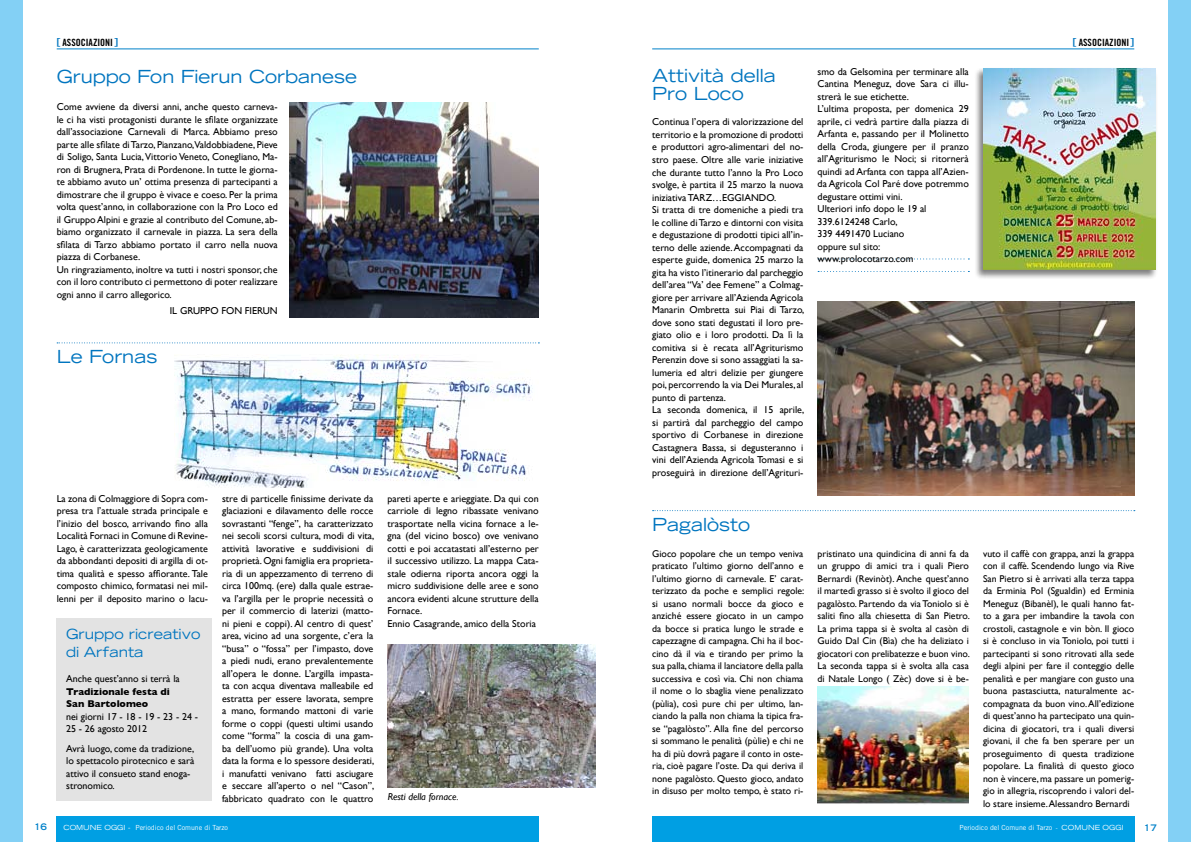
<style>
.page{position:relative;width:1191px;height:842px;background:#fff}
.page>*{position:absolute;margin:0;border:0;box-sizing:border-box;transform-origin:0 0}
.t1{font:expanded 18px/18px "Trade Gothic LH";color:#0075bf}
.t2{font:expanded 14px/18px "Trade Gothic LH";color:#0075bf}
.t3{font:10px/12.5px "Gill Sans";color:#000}
.t4{font:700 10px/12.5px "Gill Sans";color:#000}
.t5{font:10px "Trade Gothic Bold Cond Twenty";color:#000}
.t6{font:italic 10px "Gill Sans";color:#000}
.t7{font:9.8px/12.5px "Gill Sans";color:#000;text-align:justify}
.t8{font:700 expanded 9px "Trade Gothic LH";color:#0081c9}
.t9{font:7px "Trade Gothic";color:#fff}
.s1{font-family:"Trade Gothic LH";font-weight:700;font-stretch:expanded;font-size:11px;color:#0075bf}
.s2{font-family:"Trade Gothic LH";font-stretch:expanded}
.s3{font-size:6px}
</style>
<div class="page">
<div style="left:57px;top:618px;width:155px;height:183px;background:#e3e3e3"></div>
<div style="left:652px;top:816px;width:482px;height:26px;background:#009fe3"></div>
<div style="left:57px;top:816px;width:482px;height:26px;background:#009fe3"></div>
<hr style="left:652px;top:48px;width:482px;height:1px;background:#0081c9">
<hr style="left:57px;top:48px;width:482px;height:1px;background:#0081c9">
<div style="left:1168px;top:0;width:23px;height:842px;background:#83d0f5"></div>
<div style="left:0;top:0;width:23px;height:842px;background:#83d0f5"></div>
<img style="left:387px;top:644px;width:208px;height:144px">
<svg style="left:57px;top:342px;width:482px;height:1px"></svg>
<img style="left:174px;top:354px;width:359px;height:134px">
<img style="left:289px;top:102px;width:250px;height:215px">
<img style="left:817px;top:687px;width:152px;height:117px">
<div style="left:974px;top:68px;width:183px;height:212px;background:#000;opacity:.5"></div>
<img style="left:983px;top:68px;width:172px;height:202px">
<svg style="left:652px;top:510px;width:482px;height:1px"></svg>
<svg style="left:818px;top:258px;width:151px;height:1px"></svg>
<svg style="left:818px;top:271px;width:151px;height:1px"></svg>
<img style="left:817px;top:302px;width:317px;height:193px">
<p class="t5" style="left:57px;top:36px;width:63px"><span class="s1">[</span> ASSOCIAZIONI<span class="s1">]</span></p>
<h1 class="t1" style="left:57px;top:67px;width:302px">Gruppo Fon Fierun Corbanese</h1>
<p class="t3" style="left:57px;top:101px;width:223px">Come avviene da diversi anni, anche questo carneva&shy;le ci ha visti protagonisti durante le sfilate organizzate dall’associazione Carnevali di Marca. Abbiamo preso parte alle sfilate di Tarzo, Pianzano,Valdobbiadene, Pieve di Soligo, Santa Lucia, Vittorio Veneto, Conegliano, Ma&shy;ron di Brugnera, Prata di Pordenone. In tutte le giorna&shy;te abbiamo avuto un’ ottima presenza di partecipanti a dimostrare che il gruppo è vivace e coeso. Per la prima volta quest’anno, in collaborazione con la Pro Loco ed il Gruppo Alpini e grazie al contributo del Comune, ab&shy;biamo organizzato il carnevale in piazza. La sera della sfilata di Tarzo abbiamo portato il carro nella nuova piazza di Corbanese.<br>Un ringraziamento, inoltre va tutti i nostri sponsor, che con il loro contributo ci permettono di poter realizzare ogni anno il carro allegorico.</p>
<p class="t3" style="left:170px;top:304px;width:109px">IL GRUPPO FON FIERUN</p>
<h1 class="t1" style="left:57px;top:347px;width:102px">Le Fornas</h1>
<p class="t3" style="left:57px;top:492px;width:153px;text-align:justify">La zona di Colmaggiore di Sopra com&shy;presa tra l’attuale strada principale e l’inizio del bosco, arrivando fino alla Località Fornaci in Comune di Revine-Lago, è caratterizzata geologicamente da abbondanti depositi di argilla di ot&shy;tima qualità e spesso affiorante. Tale composto chimico, formatasi nei mil&shy;lenni per il deposito marino o lacu-</p>
<p class="t3" style="left:387px;top:492px;width:153px">pareti aperte e arieggiate. Da qui con carriole di legno ribassate venivano trasportate nella vicina fornace a le&shy;gna (del vicino bosco) ove venivano cotti e poi accatastati all’esterno per il successivo utilizzo. La mappa Cata&shy;stale odierna riporta ancora oggi la micro suddivisione delle aree e sono ancora evidenti alcune strutture della Fornace.<br>Ennio Casagrande, amico della Storia</p>
<p class="t3" style="left:222px;top:492px;width:154px;text-align:justify">stre di particelle finissime derivate da glaciazioni e dilavamento delle rocce sovrastanti “fenge”, ha caratterizzato nei secoli scorsi cultura, modi di vita, attività lavorative e suddivisioni di proprietà. Ogni famiglia era proprieta&shy;ria di un appezzamento di terreno di circa 100mq. (ere) dalla quale estrae&shy;va l’argilla per le proprie necessità o per il commercio di laterizi (matto&shy;ni pieni e coppi). Al centro di quest’ area, vicino ad una sorgente, c’era la “busa” o “fossa” per l’impasto, dove a piedi nudi, erano prevalentemente all’opera le donne. L’argilla impasta&shy;ta con acqua diventava malleabile ed estratta per essere lavorata, sempre a mano, formando mattoni di varie forme o coppi (questi ultimi usando come “forma” la coscia di una gam&shy;ba dell’uomo più grande). Una volta data la forma e lo spessore desiderati, i manufatti venivano fatti asciugare e seccare all’aperto o nel “Cason”, fabbricato quadrato con le quattro</p>
<h2 class="t2" style="left:66px;top:625px;width:136px">Gruppo ricreativo di Arfanta</h2>
<p class="t3" style="left:66px;top:672px;width:115px">Anche quest’anno si terrà la</p>
<p class="t4" style="left:66px;top:685px;width:105px">Tradizionale festa di<br>San Bartolomeo</p>
<p class="t3" style="left:66px;top:710px;width:133px">nei giorni 17 - 18 - 19 - 23 - 24 -<br>25 - 26 agosto 2012</p>
<p class="t3" style="left:66px;top:742px;width:130px">Avrà luogo, come da tradizione, lo spettacolo pirotecnico e sarà attivo il consueto stand enoga&shy;stronomico.</p>
<p class="t6" style="left:388px;top:791px;width:73px">Resti della fornace.</p>
<h1 class="t1" style="left:652px;top:67px;width:125px">Attività della<br>Pro Loco</h1>
<p class="t3" style="left:652px;top:116px;width:154px">Continua l’opera di valorizzazione del territorio e la promozione di prodotti e produttori agro-alimentari del no&shy;stro paese. Oltre alle varie iniziative che durante tutto l’anno la Pro Loco svolge, è partita il 25 marzo la nuova iniziativa TARZ…EGGIANDO.<br>Si tratta di tre domeniche a piedi tra le colline di Tarzo e dintorni con visita e degustazione di prodotti tipici all’in&shy;terno delle aziende. Accompagnati da esperte guide, domenica 25 marzo la gita ha visto l’itinerario dal parcheggio dell’area “Va’ dee Femene” a Colmag&shy;giore per arrivare all’Azienda Agricola Manarin Ombretta sui Piai di Tarzo, dove sono stati degustati il loro pre&shy;giato olio e i loro prodotti. Da lì la comitiva si è recata all’Agriturismo Perenzin dove si sono assaggiati la sa&shy;lumeria ed altri delizie per giungere poi, percorrendo la via Dei Murales, al punto di partenza.<br>La seconda domenica, il 15 aprile, si partirà dal parcheggio del campo sportivo di Corbanese in direzione Castagnera Bassa, si degusteranno i vini dell’Azienda Agricola Tomasi e si proseguirà in direzione dell’Agrituri-</p>
<p class="t3" style="left:817px;top:65px;width:153px">smo da Gelsomina per terminare alla<br>Cantina Meneguz, dove Sara ci illu&shy;strerà le sue etichette.<br>L’ultima proposta, per domenica 29 aprile, ci vedrà partire dalla piazza di<br>Arfanta e, passando per il Molinetto della Croda, giungere per il pranzo all’Agriturismo le Noci; si ritornerà quindi ad Arfanta con tappa all’Azien&shy;da Agricola Col Paré dove potremmo degustare ottimi vini.<br>Ulteriori info dopo le 19 al<br>339.6124248 Carlo,<br>339 4491470 Luciano<br>oppure sul sito: www.prolocotarzo.com</p>
<p class="t5" style="left:1072px;top:36px;width:63px"><span class="s1">[</span> ASSOCIAZIONI<span class="s1">]</span></p>
<h1 class="t1" style="left:652px;top:515px;width:100px">Pagalòsto</h1>
<p class="t7" style="left:652px;top:547px;width:154px">Gioco popolare che un tempo veniva praticato l’ultimo giorno dell’anno e l’ultimo giorno di carnevale. E’ carat&shy;terizzato da poche e semplici regole: si usano normali bocce da gioco e anziché essere giocato in un campo da bocce si pratica lungo le strade e capezzagne di campagna. Chi ha il boc&shy;cino dà il via e tirando per primo la sua palla, chiama il lanciatore della palla successiva e così via. Chi non chiama il nome o lo sbaglia viene penalizzato (pùlia), così pure chi per ultimo, lan&shy;ciando la palla non chiama la tipica fra&shy;se “pagalòsto”. Alla fine del percorso si sommano le penalità (pùlie) e chi ne ha di più dovrà pagare il conto in oste&shy;ria, cioè pagare l’oste. Da qui deriva il none pagalòsto. Questo gioco, andato in disuso per molto tempo, è stato ri-</p>
<p class="t7" style="left:817px;top:547px;width:154px">pristinato una quindicina di anni fa da un gruppo di amici tra i quali Piero Bernardi (Revinòt). Anche quest’anno il martedì grasso si è svolto il gioco del pagalòsto. Partendo da via Toniolo si è saliti fino alla chiesetta di San Pietro.<br>La prima tappa si è svolta al casòn di Guido Dal Cin (Bìa) che ha deliziato i giocatori con prelibatezze e buon vino.<br>La seconda tappa si è svolta alla casa di Natale Longo ( Zèc) dove si è be-</p>
<p class="t7" style="left:983px;top:547px;width:153px">vuto il caffè con grappa, anzi la grappa con il caffè. Scendendo lungo via Rive San Pietro si è arrivati alla terza tappa da Erminia Pol (Sgualdìn) ed Erminia Meneguz (Bibanèl), le quali hanno fat&shy;to a gara per imbandire la tavola con crostoli, castagnole e vin bòn. Il gioco si è concluso in via Toniolo, poi tutti i partecipanti si sono ritrovati alla sede degli alpini per fare il conteggio delle penalità e per mangiare con gusto una buona pastasciutta, naturalmente ac&shy;compagnata da buon vino. All’edizione di quest’anno ha partecipato una quin&shy;dicina di giocatori, tra i quali diversi giovani, il che fa ben sperare per un proseguimento di questa tradizione popolare. La finalità di questo gioco non è vincere, ma passare un pomerig&shy;gio in allegria, riscoprendo i valori del&shy;lo stare insieme. Alessandro Bernardi</p>
<p class="t8" style="left:34px;top:821px;width:14px">16</p>
<p class="t9" style="left:63px;top:823px;width:166px"><span class="s2">COMUNE OGGI -</span> Periodico del Comune di Tarzo</p>
<p class="t9" style="left:959px;top:823px;width:166px">Periodico del Comune di Tarzo <span class="s3">-</span> <span class="s2">COMUNE OGGI</span></p>
<p class="t8" style="left:1144px;top:822px;width:14px">17</p>
</div>
